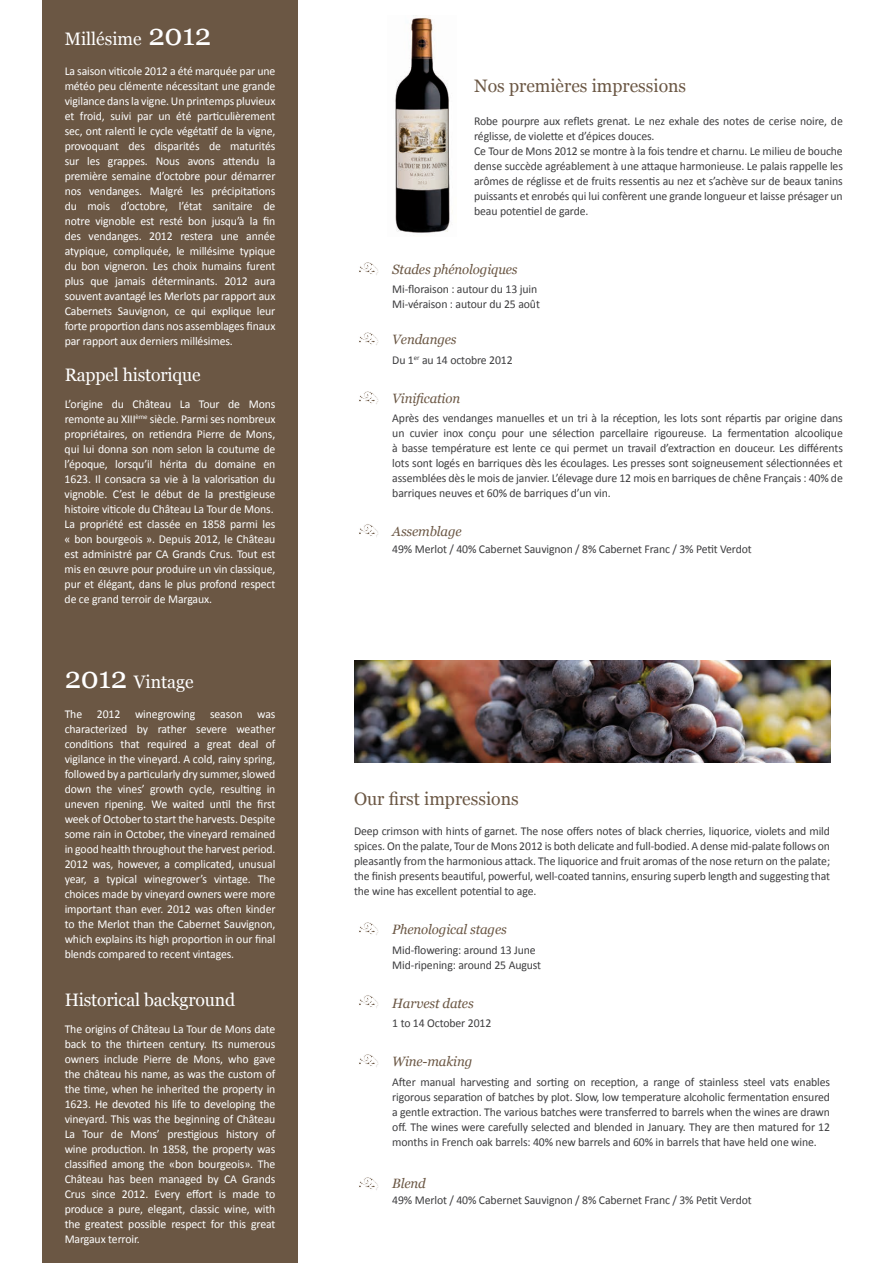
<style>
.page{position:relative;width:893px;height:1263px;background:#fff}
.page>*{position:absolute;margin:0;border:0;box-sizing:border-box;transform-origin:0 0}
.t1{font:18px "Georgia";letter-spacing:-.01em;color:#fff}
.t2{font:18px "Georgia";color:#6b5744}
.t3{font:italic 13.5px "Georgia";letter-spacing:-.01em;color:#6b5744}
.t4{font:italic 13.5px "Georgia";letter-spacing:-.01em;color:#6a5643}
.t5{font:12px/15px "Calibri";letter-spacing:-.01em;color:#fff;text-align:justify}
.t6{font:12px/15px "Calibri";letter-spacing:-.01em;color:#3e3e40;text-align:justify}
.s1{font-size:30px}
</style>
<div class="page">
<div style="left:42px;top:631px;width:256px;height:632px;background:#6b5744"></div>
<div style="left:42px;top:0;width:256px;height:631px;background:#6b5744"></div>
<svg style="left:359px;top:262px;width:19px;height:13px"></svg>
<svg style="left:359px;top:332px;width:20px;height:13px"></svg>
<svg style="left:359px;top:391px;width:20px;height:13px"></svg>
<svg style="left:359px;top:524px;width:19px;height:13px"></svg>
<svg style="left:359px;top:922px;width:19px;height:13px"></svg>
<svg style="left:359px;top:995px;width:19px;height:13px"></svg>
<svg style="left:359px;top:1054px;width:19px;height:13px"></svg>
<svg style="left:359px;top:1177px;width:19px;height:13px"></svg>
<img style="left:355px;top:660px;width:476px;height:102px">
<img style="left:395px;top:17px;width:55px;height:216px">
<p class="t1" style="left:65px;top:29px;width:148px">Millésime <span class="s1">2012</span></p>
<p class="t5" style="left:65px;top:63px;width:212px">La saison viticole 2012 a été marquée par une météo peu clémente nécessitant une grande vigilance dans la vigne. Un printemps pluvieux et froid, suivi par un été particulièrement sec, ont ralenti le cycle végétatif de la vigne, provoquant des disparités de maturités sur les grappes. Nous avons attendu la première semaine d’octobre pour démarrer nos vendanges. Malgré les précipitations du mois d’octobre, l’état sanitaire de notre vignoble est resté bon jusqu’à la fin des vendanges. 2012 restera une année atypique, compliquée, le millésime typique du bon vigneron. Les choix humains furent plus que jamais déterminants. 2012 aura souvent avantagé les Merlots par rapport aux Cabernets Sauvignon, ce qui explique leur forte proportion dans nos assemblages finaux par rapport aux derniers millésimes.</p>
<p class="t1" style="left:65px;top:365px;width:138px">Rappel historique</p>
<p class="t5" style="left:65px;top:396px;width:212px">L’origine du Château La Tour de Mons remonte au XIII<sup>ème</sup> siècle. Parmi ses nombreux propriétaires, on retiendra Pierre de Mons, qui lui donna son nom selon la coutume de l’époque, lorsqu’il hérita du domaine en 1623. Il consacra sa vie à la valorisation du vignoble. C’est le début de la prestigieuse histoire viticole du Château La Tour de Mons.</p>
<p class="t5" style="left:65px;top:516px;width:212px">La propriété est classée en 1858 parmi les « bon bourgeois ». Depuis 2012, le Château est administré par CA Grands Crus. Tout est mis en œuvre pour produire un vin classique, pur et élégant, dans le plus profond respect de ce grand terroir de Margaux.</p>
<p class="t1" style="left:65px;top:672px;width:130px"><span class="s1">2012</span> Vintage</p>
<p class="t5" style="left:65px;top:706px;width:212px">The 2012 winegrowing season was characterized by rather severe weather conditions that required a great deal of vigilance in the vineyard. A cold, rainy spring, followed by a particularly dry summer, slowed down the vines’ growth cycle, resulting in uneven ripening. We waited until the first week of October to start the harvests. Despite some rain in October, the vineyard remained in good health throughout the harvest period.<br>2012 was, however, a complicated, unusual year, a typical winegrower’s vintage. The choices made by vineyard owners were more important than ever. 2012 was often kinder to the Merlot than the Cabernet Sauvignon, which explains its high proportion in our final blends compared to recent vintages.</p>
<p class="t1" style="left:65px;top:990px;width:172px">Historical background</p>
<p class="t5" style="left:65px;top:1021px;width:212px">The origins of Château La Tour de Mons date back to the thirteen century. Its numerous owners include Pierre de Mons, who gave the château his name, as was the custom of the time, when he inherited the property in 1623. He devoted his life to developing the vineyard. This was the beginning of Château La Tour de Mons’ prestigious history of wine production. In 1858, the property was classified among the «bon bourgeois». The Château has been managed by CA Grands Crus since 2012. Every effort is made to produce a pure, elegant, classic wine, with the greatest possible respect for this great Margaux terroir.</p>
<p class="t2" style="left:474px;top:75px;width:214px">Nos premières impressions</p>
<p class="t6" style="left:474px;top:113px;width:370px">Robe pourpre aux reflets grenat. Le nez exhale des notes de cerise noire, de réglisse, de violette et d’épices douces.</p>
<p class="t6" style="left:474px;top:143px;width:370px">Ce Tour de Mons 2012 se montre à la fois tendre et charnu. Le milieu de bouche dense succède agréablement à une attaque harmonieuse. Le palais rappelle les arômes de réglisse et de fruits ressentis au nez et s’achève sur de beaux tanins puissants et enrobés qui lui confèrent une grande longueur et laisse présager un beau potentiel de garde.</p>
<p class="t3" style="left:392px;top:262px;width:127px">Stades phénologiques</p>
<p class="t6" style="left:392px;top:281px;width:146px">Mi-floraison : autour du 13 juin</p>
<p class="t6" style="left:392px;top:296px;width:149px">Mi-véraison : autour du 25 août</p>
<p class="t3" style="left:392px;top:332px;width:66px">Vendanges</p>
<p class="t6" style="left:392px;top:352px;width:122px">Du 1<sup>er</sup> au 14 octobre 2012</p>
<p class="t3" style="left:392px;top:391px;width:69px">Vinification</p>
<p class="t6" style="left:392px;top:410px;width:452px">Après des vendanges manuelles et un tri à la réception, les lots sont répartis par origine dans un cuvier inox conçu pour une sélection parcellaire rigoureuse. La fermentation alcoolique à basse température est lente ce qui permet un travail d’extraction en douceur. Les différents lots sont logés en barriques dès les écoulages. Les presses sont soigneusement sélectionnées et assemblées dès le mois de janvier. L’élevage dure 12 mois en barriques de chêne Français : 40% de barriques neuves et 60% de barriques d’un vin.</p>
<p class="t3" style="left:392px;top:524px;width:71px">Assemblage</p>
<p class="t6" style="left:392px;top:541px;width:361px">49% Merlot / 40% Cabernet Sauvignon / 8% Cabernet Franc / 3% Petit Verdot</p>
<p class="t2" style="left:354px;top:789px;width:166px">Our first impressions</p>
<p class="t6" style="left:354px;top:823px;width:478px">Deep crimson with hints of garnet. The nose offers notes of black cherries, liquorice, violets and mild spices. On the palate, Tour de Mons 2012 is both delicate and full-bodied. A dense mid-palate follows on pleasantly from the harmonious attack. The liquorice and fruit aromas of the nose return on the palate; the finish presents beautiful, powerful, well-coated tannins, ensuring superb length and suggesting that the wine has excellent potential to age.</p>
<p class="t4" style="left:392px;top:922px;width:116px">Phenological stages</p>
<p class="t6" style="left:392px;top:942px;width:145px">Mid-flowering: around 13 June</p>
<p class="t6" style="left:392px;top:957px;width:150px">Mid-ripening: around 25 August</p>
<p class="t3" style="left:392px;top:995px;width:83px">Harvest dates</p>
<p class="t6" style="left:392px;top:1015px;width:101px">1 to 14 October 2012</p>
<p class="t3" style="left:392px;top:1054px;width:82px">Wine-making</p>
<p class="t6" style="left:392px;top:1074px;width:439px">After manual harvesting and sorting on reception, a range of stainless steel vats enables rigorous separation of batches by plot. Slow, low temperature alcoholic fermentation ensured a gentle extraction. The various batches were transferred to barrels when the wines are drawn off. The wines were carefully selected and blended in January. They are then matured for 12 months in French oak barrels: 40% new barrels and 60% in barrels that have held one wine.</p>
<p class="t3" style="left:392px;top:1175px;width:35px">Blend</p>
<p class="t6" style="left:392px;top:1192px;width:361px">49% Merlot / 40% Cabernet Sauvignon / 8% Cabernet Franc / 3% Petit Verdot</p>
</div>
